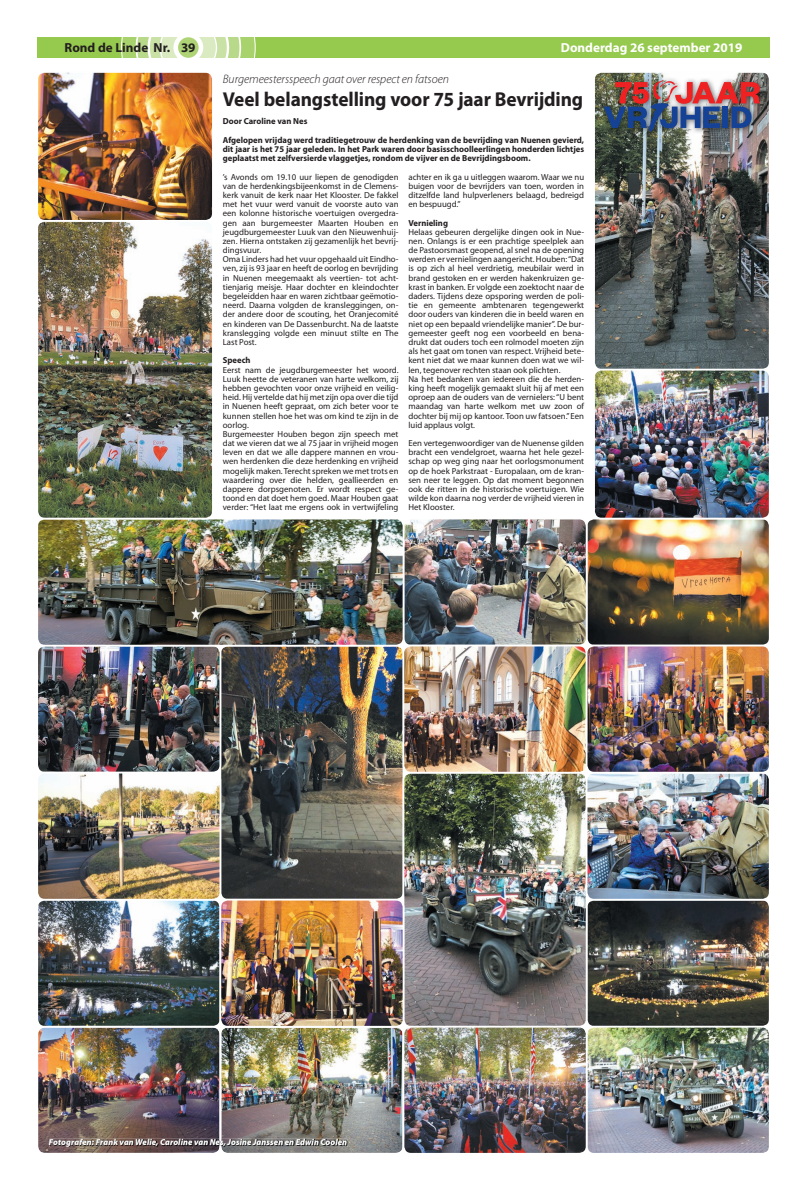
<style>
.page{position:relative;width:807px;height:1191px;background:#fff}
.page>*{position:absolute;margin:0;border:0;box-sizing:border-box;transform-origin:0 0}
.t1{font:700 20.12px "Myriad Pro";letter-spacing:-.01em;color:#231f20;scale:.96 1}
.t2{font:700 13.12px "Myriad Pro";color:#fff}
.t3{font:700 13.12px "Myriad Pro";color:#231f20}
.t4{font:italic 300 12.25px "Myriad Pro";color:#231f20}
.t5{font:8.75px/9.2px "Myriad Pro";color:#231f20}
.t6{font:700 8.75px/18.4px "Myriad Pro";color:#231f20}
.t7{font:italic 900 8.75px "Myriad Pro";color:#fff}
.s1{font-weight:700}
</style>
<div class="page">
<svg style="left:37px;top:37px;width:732px;height:21px;background:#9fce5d"></svg>
<img style="left:39px;top:521px;width:728px;height:630px">
<div style="left:585px;top:518px;width:185px;height:128px;border:2px solid #fff;border-radius:7px"></div>
<div style="left:219px;top:645px;width:185px;height:255px;border:2px solid #fff;border-radius:7px"></div>
<div style="left:585px;top:898px;width:185px;height:129px;border:2px solid #fff;border-radius:7px"></div>
<div style="left:402px;top:771px;width:185px;height:256px;border:2px solid #fff;border-radius:7px"></div>
<div style="left:402px;top:518px;width:185px;height:128px;border:2px solid #fff;border-radius:7px"></div>
<div style="left:36px;top:645px;width:185px;height:128px;border:2px solid #fff;border-radius:7px"></div>
<div style="left:36px;top:898px;width:185px;height:129px;border:2px solid #fff;border-radius:7px"></div>
<div style="left:36px;top:518px;width:368px;height:128px;border:2px solid #fff;border-radius:7px"></div>
<img style="left:39px;top:74px;width:172px;height:442px">
<div style="left:36px;top:220px;width:178px;height:299px;border:2px solid #fff;border-radius:7px"></div>
<img style="left:596px;top:74px;width:171px;height:442px">
<div style="left:593px;top:71px;width:177px;height:299px;border:2px solid #fff;border-radius:7px"></div>
<div style="left:585px;top:771px;width:185px;height:129px;border:2px solid #fff;border-radius:7px"></div>
<div style="left:36px;top:771px;width:185px;height:129px;border:2px solid #fff;border-radius:7px"></div>
<div style="left:402px;top:645px;width:185px;height:128px;border:2px solid #fff;border-radius:7px"></div>
<div style="left:585px;top:1025px;width:185px;height:129px;border:2px solid #fff;border-radius:7px"></div>
<div style="left:402px;top:1025px;width:185px;height:129px;border:2px solid #fff;border-radius:7px"></div>
<div style="left:593px;top:369px;width:177px;height:150px;border:2px solid #fff;border-radius:7px"></div>
<div style="left:585px;top:645px;width:185px;height:128px;border:2px solid #fff;border-radius:7px"></div>
<div style="left:36px;top:71px;width:178px;height:151px;border:2px solid #fff;border-radius:7px"></div>
<div style="left:219px;top:898px;width:185px;height:129px;border:2px solid #fff;border-radius:7px"></div>
<img style="left:38px;top:1025px;width:366px;height:128px">
<img style="left:599px;top:76px;width:166px;height:61px">
<img style="left:603px;top:80px;width:156px;height:52px">
<p class="t3" style="left:64px;top:39px;width:132px">Rond de Linde Nr. 39</p>
<p class="t2" style="left:560px;top:39px;width:183px">Donderdag 26 september 2019</p>
<p class="t4" style="left:223px;top:72px;width:228px">Burgemeestersspeech gaat over respect en fatsoen</p>
<p class="t1" style="left:223px;top:86px;width:377px">Veel belangstelling voor 75 jaar Bevrijding</p>
<p class="t6" style="left:223px;top:112px;width:362px">Door Caroline van Nes<br>Afgelopen vrijdag werd traditiegetrouw de herdenking van de bevrijding van Nuenen gevierd,</p>
<p class="t6" style="left:223px;top:144px;width:362px;line-height:9.2px">dit jaar is het 75 jaar geleden. In het Park waren door basisschoolleerlingen honderden lichtjes geplaatst met zelfversierde vlaggetjes, rondom de vijver en de Bevrijdingsboom.</p>
<p class="t5" style="left:223px;top:172px;width:177px">’s Avonds om 19.10 uur liepen de genodigden van de herdenkingsbijeenkomst in de Clemens&shy;kerk vanuit de kerk naar Het Klooster. De fakkel met het vuur werd vanuit de voorste auto van een kolonne historische voertuigen overgedra&shy;gen aan burgemeester Maarten Houben en jeugdburgemeester Luuk van den Nieuwenhuij&shy;zen. Hierna ontstaken zij gezamenlijk het bevrij&shy;dingsvuur.<br>Oma Linders had het vuur opgehaald uit Eindho&shy;ven, zij is 93 jaar en heeft de oorlog en bevrijding in Nuenen meegemaakt als veertien- tot acht&shy;tienjarig meisje. Haar dochter en kleindochter begeleidden haar en waren zichtbaar geëmotio&shy;neerd. Daarna volgden de kransleggingen, on&shy;der andere door de scouting, het Oranjecomité en kinderen van De Dassenburcht. Na de laatste kranslegging volgde een minuut stilte en The Last Post.</p>
<p class="t5" style="left:223px;top:356px;width:177px"><span class="s1">Speech<br></span>Eerst nam de jeugdburgemeester het woord.<br>Luuk heette de veteranen van harte welkom, zij hebben gevochten voor onze vrijheid en veilig&shy;heid. Hij vertelde dat hij met zijn opa over die tijd in Nuenen heeft gepraat, om zich beter voor te kunnen stellen hoe het was om kind te zijn in de oorlog.<br>Burgemeester Houben begon zijn speech met dat we vieren dat we al 75 jaar in vrijheid mogen leven en dat we alle dappere mannen en vrou&shy;wen herdenken die deze herdenking en vrijheid mogelijk maken. Terecht spreken we met trots en waardering over die helden, geallieerden en dappere dorpsgenoten. Er wordt respect ge&shy;toond en dat doet hem goed. Maar Houben gaat verder: “Het laat me ergens ook in vertwijfeling</p>
<p class="t5" style="left:408px;top:172px;width:177px;text-align:justify">achter en ik ga u uitleggen waarom. Waar we nu buigen voor de bevrijders van toen, worden in ditzelfde land hulpverleners belaagd, bedreigd en bespuugd.”</p>
<p class="t5" style="left:408px;top:218px;width:177px"><span class="s1">Vernieling<br></span>Helaas gebeuren dergelijke dingen ook in Nue&shy;nen. Onlangs is er een prachtige speelplek aan de Pastoorsmast geopend, al snel na de opening werden er vernielingen aangericht. Houben: “Dat is op zich al heel verdrietig, meubilair werd in brand gestoken en er werden hakenkruizen ge&shy;krast in banken. Er volgde een zoektocht naar de daders. Tijdens deze opsporing werden de poli&shy;tie en gemeente ambtenaren tegengewerkt door ouders van kinderen die in beeld waren en niet op een bepaald vriendelijke manier”. De bur&shy;gemeester geeft nog een voorbeeld en bena&shy;drukt dat ouders toch een rolmodel moeten zijn als het gaat om tonen van respect. Vrijheid bete&shy;kent niet dat we maar kunnen doen wat we wil&shy;len, tegenover rechten staan ook plichten.<br>Na het bedanken van iedereen die de herden&shy;king heeft mogelijk gemaakt sluit hij af met een oproep aan de ouders van de vernielers: “U bent maandag van harte welkom met uw zoon of dochter bij mij op kantoor. Toon uw fatsoen.” Een luid applaus volgt.</p>
<p class="t5" style="left:408px;top:438px;width:177px;text-align:justify">Een vertegenwoordiger van de Nuenense gilden bracht een vendelgroet, waarna het hele gezel&shy;schap op weg ging naar het oorlogsmonument op de hoek Parkstraat - Europalaan, om de kran&shy;sen neer te leggen. Op dat moment begonnen ook de ritten in de historische voertuigen. Wie wilde kon daarna nog verder de vrijheid vieren in Het Klooster.</p>
<p class="t7" style="left:49px;top:1135px;width:299px">Fotografen: Frank van Welie, Caroline van Nes, Josine Janssen en Edwin Coolen</p>
</div>
